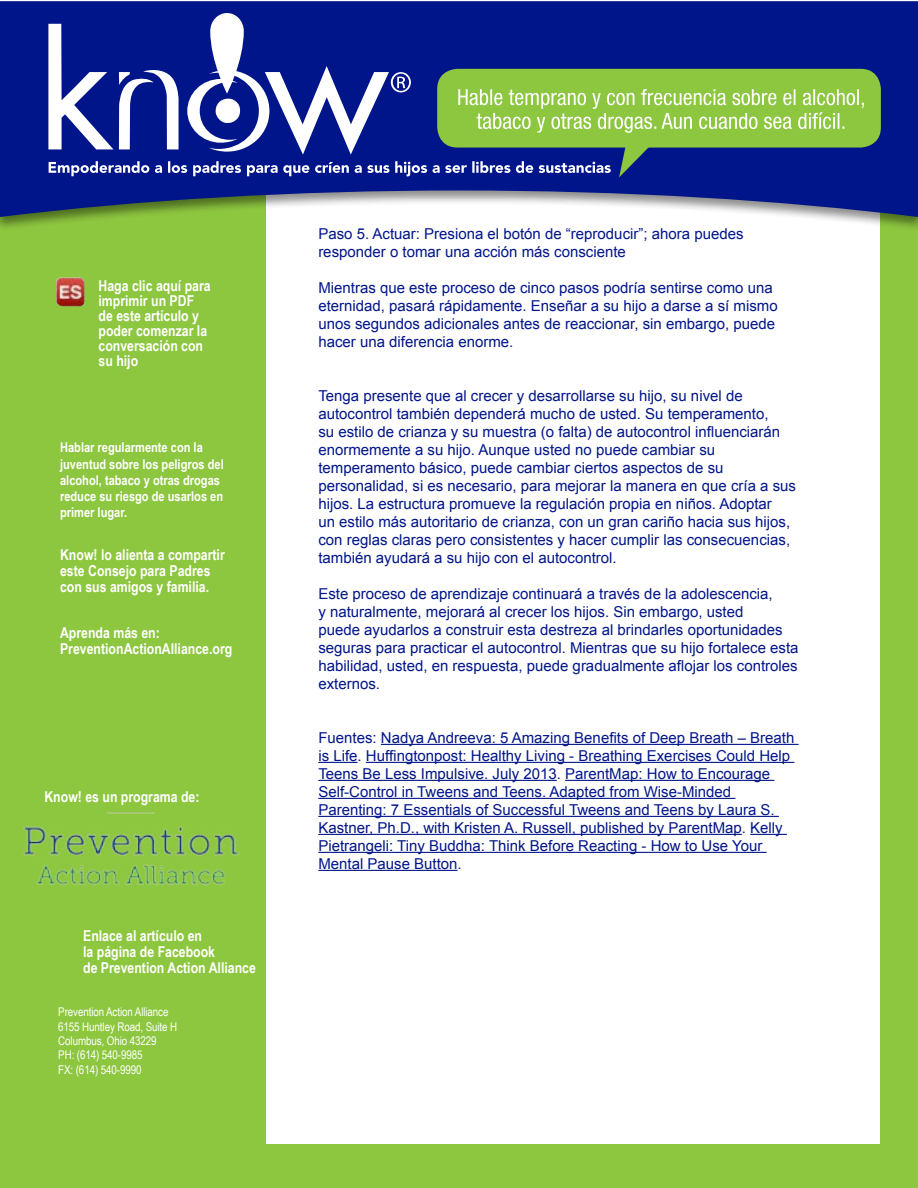
<style>
.page{position:relative;width:918px;height:1188px;background:#fff}
.page>*{position:absolute;margin:0;border:0;box-sizing:border-box;transform-origin:0 0}
.t1{font:15px/18px "Arial";color:#001589}
.t2{font:700 15px/16.2px "Arial Narrow";color:#fff}
.t3{font:700 13.5px/16.2px "Arial Narrow";color:#fff}
.t4{font:12px/14.4px "Arial Narrow";letter-spacing:-.01em;color:#fff}
</style>
<div class="page">
<div style="left:258px;top:117px;width:660px;height:1071px;background:#8dc63f"></div>
<div style="left:266px;top:155px;width:614px;height:989px;background:#fff"></div>
<div style="left:0;top:117px;width:262px;height:1071px;background:#8dc63f"></div>
<div style="left:0;top:0;width:918px;height:231px;background:#000;opacity:.45"></div>
<svg style="left:0;top:1px;width:918px;height:216px;fill:#001589"></svg>
<img style="left:23px;top:812px;width:216px;height:74px">
<img style="left:56px;top:277px;width:29px;height:30px">
<div style="left:437px;top:69px;width:444px;height:79px;background:#8dc63f;border-radius:20px"></div>
<svg style="left:48px;top:13px;width:816px;height:164px"></svg>
<hr style="left:381px;top:744px;width:418px;height:1px;background:#001589">
<hr style="left:318px;top:762px;width:40px;height:1px;background:#001589">
<hr style="left:366px;top:762px;width:428px;height:1px;background:#001589">
<hr style="left:318px;top:780px;width:239px;height:1px;background:#001589">
<hr style="left:565px;top:780px;width:209px;height:1px;background:#001589">
<hr style="left:318px;top:798px;width:418px;height:1px;background:#001589">
<hr style="left:318px;top:816px;width:461px;height:1px;background:#001589">
<hr style="left:318px;top:834px;width:424px;height:1px;background:#001589">
<hr style="left:750px;top:834px;width:37px;height:1px;background:#001589">
<hr style="left:318px;top:852px;width:449px;height:1px;background:#001589">
<hr style="left:318px;top:870px;width:140px;height:1px;background:#001589">
<p class="t2" style="left:99px;top:277px;width:114px;line-height:15px">Haga clic aquí para imprimir un PDF de este artículo y poder comenzar la conversación con su hijo</p>
<p class="t3" style="left:60px;top:439px;width:165px">Hablar regularmente con la juventud sobre los peligros del alcohol, tabaco y otras drogas reduce su riesgo de usarlos en primer lugar.</p>
<p class="t2" style="left:60px;top:546px;width:166px">Know! lo alienta a compartir este Consejo para Padres con sus amigos y familia.</p>
<p class="t2" style="left:60px;top:624px;width:174px">Aprenda más en:<br>PreventionActionAlliance.org</p>
<p class="t2" style="left:44px;top:788px;width:157px">Know! es un programa de:</p>
<p class="t2" style="left:83px;top:927px;width:174px">Enlace al artículo en<br>la página de Facebook<br>de Prevention Action Alliance</p>
<p class="t4" style="left:58px;top:1004px;width:120px">Prevention Action Alliance<br>6155 Huntley Road, Suite H<br>Columbus, Ohio 43229<br>PH: (614) 540-9985<br>FX: (614) 540-9990</p>
<p class="t1" style="left:318px;top:225px;width:427px">Paso 5. Actuar: Presiona el botón de “reproducir”; ahora puedes responder o tomar una acción más consciente</p>
<p class="t1" style="left:318px;top:279px;width:461px">Mientras que este proceso de cinco pasos podría sentirse como una eternidad, pasará rápidamente. Enseñar a su hijo a darse a sí mismo unos segundos adicionales antes de reaccionar, sin embargo, puede hacer una diferencia enorme.</p>
<p class="t1" style="left:318px;top:387px;width:479px">Tenga presente que al crecer y desarrollarse su hijo, su nivel de autocontrol también dependerá mucho de usted. Su temperamento,<br>su estilo de crianza y su muestra (o falta) de autocontrol influenciarán enormemente a su hijo. Aunque usted no puede cambiar su temperamento básico, puede cambiar ciertos aspectos de su personalidad, si es necesario, para mejorar la manera en que cría a sus hijos. La estructura promueve la regulación propia en niños. Adoptar<br>un estilo más autoritario de crianza, con un gran cariño hacia sus hijos, con reglas claras pero consistentes y hacer cumplir las consecuencias, también ayudará a su hijo con el autocontrol.</p>
<p class="t1" style="left:318px;top:585px;width:482px">Este proceso de aprendizaje continuará a través de la adolescencia,<br>y naturalmente, mejorará al crecer los hijos. Sin embargo, usted<br>puede ayudarlos a construir esta destreza al brindarles oportunidades seguras para practicar el autocontrol. Mientras que su hijo fortalece esta habilidad, usted, en respuesta, puede gradualmente aflojar los controles externos.</p>
<p class="t1" style="left:318px;top:729px;width:478px">Fuentes: Nadya Andreeva: 5 Amazing Benefits of Deep Breath – Breath is Life. Huffingtonpost: Healthy Living - Breathing Exercises Could Help Teens Be Less Impulsive. July 2013. ParentMap: How to Encourage Self-Control in Tweens and Teens. Adapted from Wise-Minded Parenting: 7 Essentials of Successful Tweens and Teens by Laura S.<br>Kastner, Ph.D., with Kristen A. Russell, published by ParentMap. Kelly Pietrangeli: Tiny Buddha: Think Before Reacting - How to Use Your Mental Pause Button.</p>
</div>
